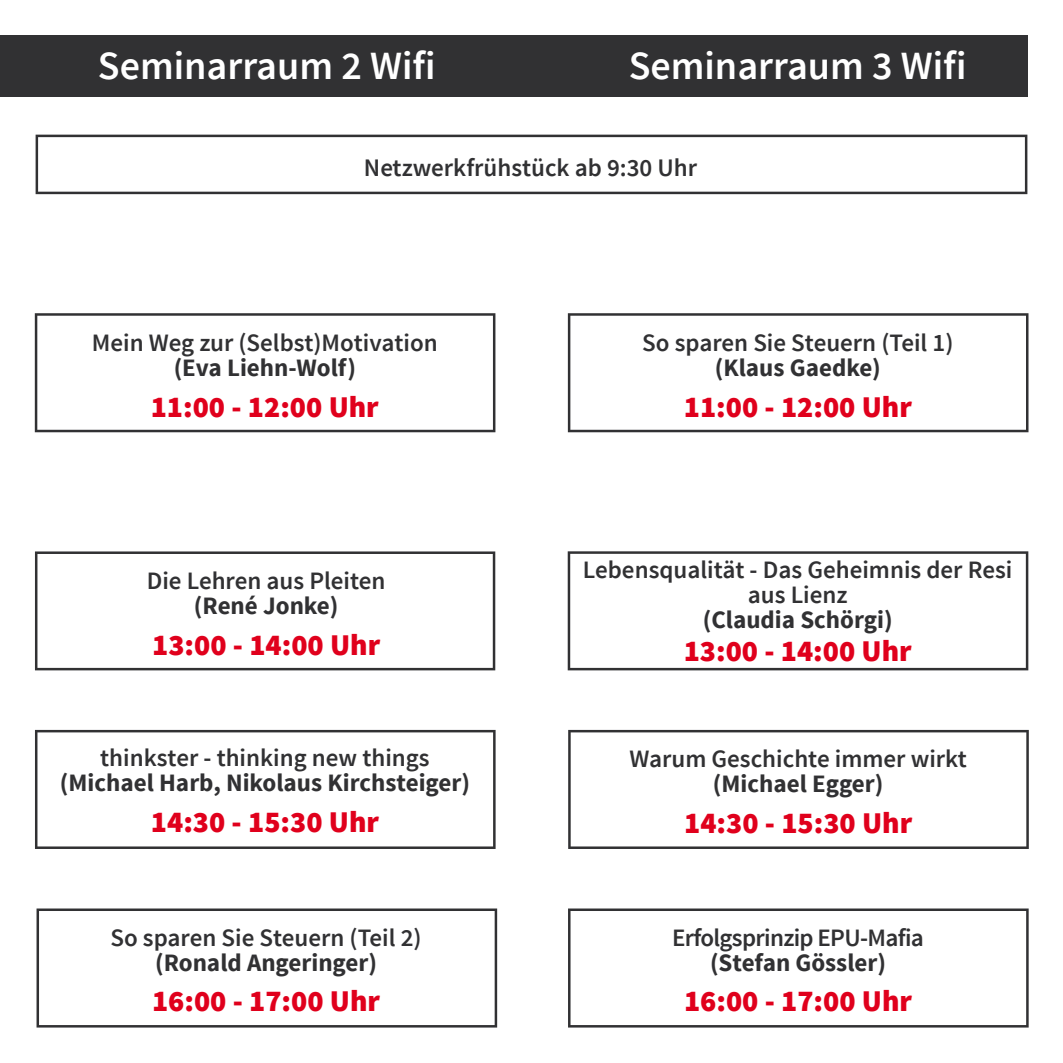
<style>
.page{position:relative;width:1063px;height:1063px;background:#fff}
.page>*{position:absolute;margin:0;border:0;box-sizing:border-box;transform-origin:0 0}
.t1{font:600 40px "Source Sans Pro";color:#fff}
.t2{font:900 30px "Source Sans Pro";color:#e0001c}
.t3{font:600 25.25px "Source Sans Pro";color:#313133}
.t4{font:600 25px/25px "Source Sans Pro";color:#313133;text-align:center}
.t5{font:700 25px "Source Sans Pro";color:#313133}
.t6{font:600 25px "Source Sans Pro";letter-spacing:-.025em;color:#313133}
</style>
<div class="page">
<div style="left:0;top:35px;width:1028px;height:62px;background:#313133"></div>
<svg style="left:35px;top:730px;width:461px;height:119px"></svg>
<svg style="left:37px;top:909px;width:460px;height:119px"></svg>
<svg style="left:36px;top:135px;width:991px;height:59px"></svg>
<svg style="left:568px;top:313px;width:461px;height:119px"></svg>
<svg style="left:35px;top:313px;width:460px;height:119px"></svg>
<svg style="left:568px;top:551px;width:460px;height:119px"></svg>
<svg style="left:568px;top:730px;width:461px;height:119px"></svg>
<svg style="left:568px;top:909px;width:461px;height:119px"></svg>
<svg style="left:35px;top:551px;width:460px;height:119px"></svg>
<h1 class="t1" style="left:98px;top:41px;width:339px">Seminarraum 2 Wifi</h1>
<h1 class="t1" style="left:629px;top:41px;width:339px">Seminarraum 3 Wifi</h1>
<p class="t3" style="left:364px;top:152px;width:335px">Netzwerkfrühstück ab 9:30 Uhr</p>
<p class="t4" style="left:92px;top:331px;width:347px">Mein Weg zur (Selbst)Motivation</p>
<p class="t5" style="left:174px;top:352px;width:184px">(Eva Liehn-Wolf)</p>
<p class="t2" style="left:151px;top:387px;width:230px">11:00 - 12:00 Uhr</p>
<p class="t4" style="left:147px;top:569px;width:240px">Die Lehren aus Pleiten</p>
<p class="t5" style="left:194px;top:590px;width:146px">(René Jonke)</p>
<p class="t2" style="left:152px;top:625px;width:230px">13:00 - 14:00 Uhr</p>
<p class="t4" style="left:100px;top:746px;width:331px">thinkster - thinking new things</p>
<p class="t5" style="left:60px;top:767px;width:412px">(Michael Harb, Nikolaus Kirchsteiger)</p>
<p class="t2" style="left:151px;top:802px;width:230px">14:30 - 15:30 Uhr</p>
<p class="t4" style="left:111px;top:926px;width:313px">So sparen Sie Steuern (Teil 2)</p>
<p class="t5" style="left:155px;top:947px;width:223px">(Ronald Angeringer)</p>
<p class="t2" style="left:152px;top:982px;width:230px">16:00 - 17:00 Uhr</p>
<p class="t4" style="left:642px;top:331px;width:313px">So sparen Sie Steuern (Teil 1)</p>
<p class="t5" style="left:715px;top:352px;width:168px">(Klaus Gaedke)</p>
<p class="t2" style="left:684px;top:387px;width:230px">11:00 - 12:00 Uhr</p>
<p class="t4" style="left:583px;top:558px;width:431px">Lebensqualität - Das Geheimnis der Resi aus Lienz</p>
<p class="t5" style="left:703px;top:604px;width:191px">(Claudia Schörgi)</p>
<p class="t2" style="left:684px;top:632px;width:230px">13:00 - 14:00 Uhr</p>
<p class="t4" style="left:629px;top:747px;width:339px">Warum Geschichte immer wirkt</p>
<p class="t5" style="left:713px;top:768px;width:172px">(Michael Egger)</p>
<p class="t2" style="left:684px;top:803px;width:230px">14:30 - 15:30 Uhr</p>
<p class="t6" style="left:672px;top:922px;width:253px">Erfolgsprinzip EPU-Mafia</p>
<p class="t5" style="left:710px;top:947px;width:178px">(Stefan Gössler)</p>
<p class="t2" style="left:684px;top:982px;width:230px">16:00 - 17:00 Uhr</p>
</div>
